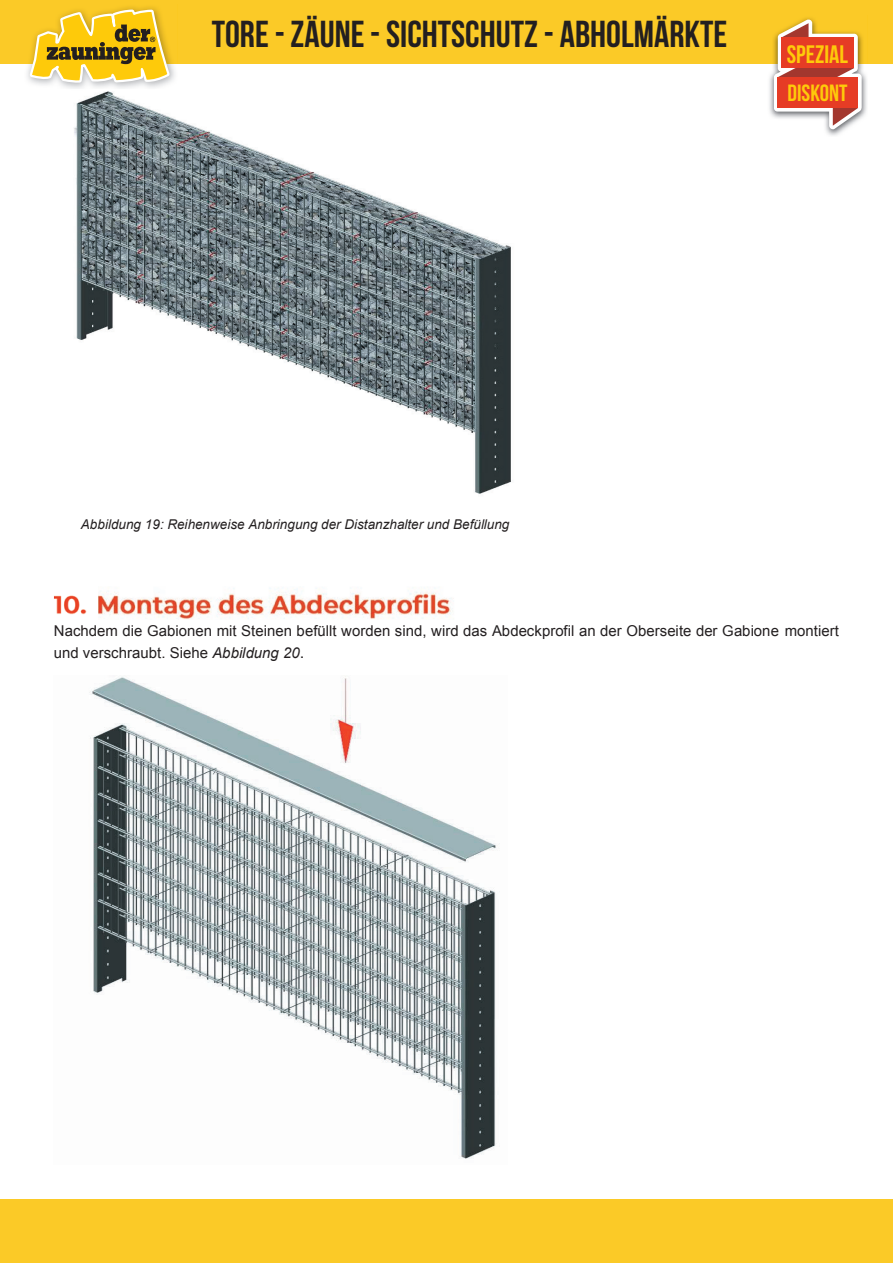
<style>
.page{position:relative;width:893px;height:1263px;background:#fff}
.page>*{position:absolute;margin:0;border:0;box-sizing:border-box;transform-origin:0 0}
.t1{font:700 37.5px "Bebas Neue";color:#231f20}
.t2{font:700 25.2px "Bebas Neue";color:#feca0a}
.t3{font:700 23.55px "Bebas Neue";color:#feca0a}
.t4{font:15px/21.5px "Arial";color:#231f20}
.t5{font:italic 13.5px "Arial";letter-spacing:.005em;color:#231f20}
.s1{font-style:italic}
.s2{font-size:16.5px}
</style>
<div class="page">
<img style="left:54px;top:588px;width:397px;height:31px">
<img style="left:96px;top:588px;width:1px;height:31px">
<img style="left:74px;top:91px;width:437px;height:403px">
<img style="left:89px;top:676px;width:411px;height:483px">
<div style="left:0;top:0;width:893px;height:64px;background:#fbca27"></div>
<div style="left:0;top:1199px;width:893px;height:64px;background:#fbca27"></div>
<svg style="left:28px;top:5px;width:143px;height:84px"></svg>
<img style="left:769px;top:18px;width:98px;height:118px">
<svg style="left:774px;top:19px;width:88px;height:111px"></svg>
<div style="left:781px;top:37px;width:73px;height:31px;background:#e63c25"></div>
<div style="left:778px;top:77px;width:80px;height:31px;background:#e63c25"></div>
<h1 class="t1" style="left:212px;top:13px;width:517px">TORE - ZÄUNE - SICHTSCHUTZ - ABHOLMÄRKTE</h1>
<h2 class="t2" style="left:787px;top:40px;width:63px">SPEZIAL</h2>
<h3 class="t3" style="left:788px;top:80px;width:62px">DISKONT</h3>
<p class="t5" style="left:81px;top:515px;width:430px">Abbildung 19: Reihenweise Anbringung der Distanzhalter und Befüllung</p>
<p class="t4" style="left:54px;top:620px;width:786px">Nachdem die Gabionen mit Steinen befüllt worden sind, wird das Abdeckprofil an der Oberseite der Gabione montiert und verschraubt. Siehe <span class="s1">Abbildung 20</span><span class="s2">.</span></p>
</div>
